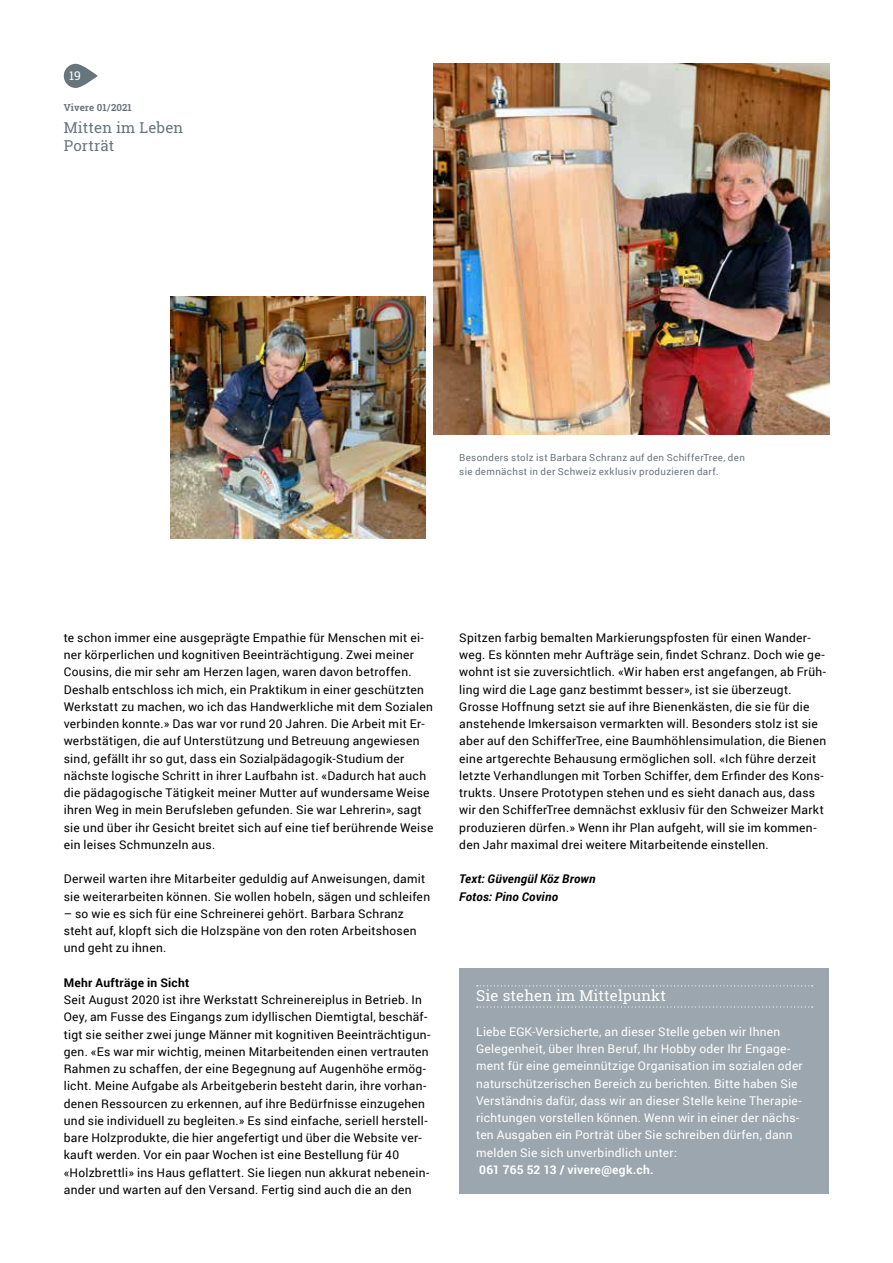
<style>
.page{position:relative;width:893px;height:1263px;background:#fff}
.page>*{position:absolute;margin:0;border:0;box-sizing:border-box;transform-origin:0 0}
.t1{font:15px "Roboto Slab";letter-spacing:.01em;color:#fff}
.t2{font:15px/18px "Roboto Slab";letter-spacing:.01em;color:#68757d}
.t3{font:12px/17.2px "Roboto";letter-spacing:.025em;color:#000}
.t4{font:12px/17.2px "Roboto";letter-spacing:.02em;color:#fff}
.t5{font:italic 700 12px/17.2px "Roboto";letter-spacing:.02em;color:#000}
.t6{font:700 12px "Roboto";letter-spacing:.02em;color:#fff}
.t7{font:700 12px "Roboto";letter-spacing:.02em;color:#000}
.t8{font:12px "Roboto Slab";color:#fff}
.t9{font:9.75px/13.5px "Roboto";letter-spacing:.035em;color:#68757d}
.t10{font:700 9.75px "Roboto Slab";letter-spacing:.01em;color:#68757d}
</style>
<div class="page">
<svg style="left:64px;top:64px;width:34px;height:24px"></svg>
<img style="left:434px;top:64px;width:395px;height:371px">
<img style="left:170px;top:297px;width:255px;height:241px">
<div style="left:459px;top:968px;width:370px;height:226px;background:#9ba6ae"></div>
<svg style="left:477px;top:985px;width:336px;height:1px"></svg>
<svg style="left:477px;top:1006px;width:336px;height:1px"></svg>
<p class="t8" style="left:69px;top:67px;width:13px">19</p>
<p class="t10" style="left:64px;top:100px;width:70px">Vivere 01/ 2021</p>
<p class="t2" style="left:64px;top:118px;width:121px">Mitten im Leben<br>Porträt</p>
<p class="t9" style="left:459px;top:451px;width:287px">Besonders stolz ist Barbara Schranz auf den SchifferTree, den sie demnächst in der Schweiz exklusiv produzieren darf.</p>
<p class="t3" style="left:64px;top:628px;width:371px">te schon immer eine ausgeprägte Empathie für Menschen mit ei&shy;ner körperlichen und kognitiven Beeinträchtigung. Zwei meiner Cousins, die mir sehr am Herzen lagen, waren davon betroffen.<br>Deshalb entschloss ich mich, ein Praktikum in einer geschützten Werkstatt zu machen, wo ich das Handwerkliche mit dem Sozialen verbinden konnte.» Das war vor rund 20 Jahren. Die Arbeit mit Er&shy;werbstätigen, die auf Unterstützung und Betreuung angewiesen sind, gefällt ihr so gut, dass ein Sozialpädagogik-Studium der nächste logische Schritt in ihrer Laufbahn ist. «Dadurch hat auch die pädagogische Tätigkeit meiner Mutter auf wundersame Weise ihren Weg in mein Berufsleben gefunden. Sie war Lehrerin», sagt sie und über ihr Gesicht breitet sich auf eine tief berührende Weise ein leises Schmunzeln aus.</p>
<p class="t3" style="left:64px;top:870px;width:368px">Derweil warten ihre Mitarbeiter geduldig auf Anweisungen, damit sie weiterarbeiten können. Sie wollen hobeln, sägen und schleifen</p>
<p class="t3" style="left:64px;top:904px;width:354px">– so wie es sich für eine Schreinerei gehört. Barbara Schranz steht auf, klopft sich die Holzspäne von den roten Arbeitshosen und geht zu ihnen.</p>
<p class="t7" style="left:64px;top:974px;width:127px">Mehr Aufträge in Sicht</p>
<p class="t3" style="left:64px;top:991px;width:368px">Seit August 2020 ist ihre Werkstatt Schreinereiplus in Betrieb. In Oey, am Fusse des Eingangs zum idyllischen Diemtigtal, beschäf&shy;tigt sie seither zwei junge Männer mit kognitiven Beeinträchtigun&shy;gen. «Es war mir wichtig, meinen Mitarbeitenden einen vertrauten Rahmen zu schaffen, der eine Begegnung auf Augenhöhe ermög&shy;licht. Meine Aufgabe als Arbeitgeberin besteht darin, ihre vorhan&shy;denen Ressourcen zu erkennen, auf ihre Bedürfnisse einzugehen und sie individuell zu begleiten.» Es sind einfache, seriell herstell&shy;bare Holzprodukte, die hier angefertigt und über die Website ver&shy;kauft werden. Vor ein paar Wochen ist eine Bestellung für 40 «Holzbrettli» ins Haus geflattert. Sie liegen nun akkurat nebenein&shy;ander und warten auf den Versand. Fertig sind auch die an den</p>
<p class="t3" style="left:459px;top:628px;width:368px">Spitzen farbig bemalten Markierungspfosten für einen Wander&shy;weg. Es könnten mehr Aufträge sein, findet Schranz. Doch wie ge&shy;wohnt ist sie zuversichtlich. «Wir haben erst angefangen, ab Früh&shy;ling wird die Lage ganz bestimmt besser», ist sie überzeugt.<br>Grosse Hoffnung setzt sie auf ihre Bienenkästen, die sie für die anstehende Imkersaison vermarkten will. Besonders stolz ist sie aber auf den SchifferTree, eine Baumhöhlensimulation, die Bienen eine artgerechte Behausung ermöglichen soll. «Ich führe derzeit letzte Verhandlungen mit Torben Schiffer, dem Erfinder des Kons&shy;trukts. Unsere Prototypen stehen und es sieht danach aus, dass wir den SchifferTree demnächst exklusiv für den Schweizer Markt produzieren dürfen.» Wenn ihr Plan aufgeht, will sie im kommen&shy;den Jahr maximal drei weitere Mitarbeitende einstellen.</p>
<p class="t5" style="left:459px;top:870px;width:138px">Text: Güvengül Köz Brown<br>Fotos: Pino Covino</p>
<p class="t1" style="left:476px;top:986px;width:191px">Sie stehen im Mittelpunkt</p>
<p class="t4" style="left:476px;top:1022px;width:328px">Liebe EGK-Versicherte, an dieser Stelle geben wir Ihnen Gelegenheit, über Ihren Beruf, Ihr Hobby oder Ihr Engage&shy;ment für eine gemeinnützige Organisation im sozialen oder naturschützerischen Bereich zu berichten. Bitte haben Sie Verständnis dafür, dass wir an dieser Stelle keine Therapie&shy;richtungen vorstellen können. Wenn wir in einer der nächs&shy;ten Ausgaben ein Porträt über Sie schreiben dürfen, dann melden Sie sich unverbindlich unter:</p>
<p class="t6" style="left:479px;top:1161px;width:176px">061 765 52 13 / vivere@egk.ch.</p>
</div>
